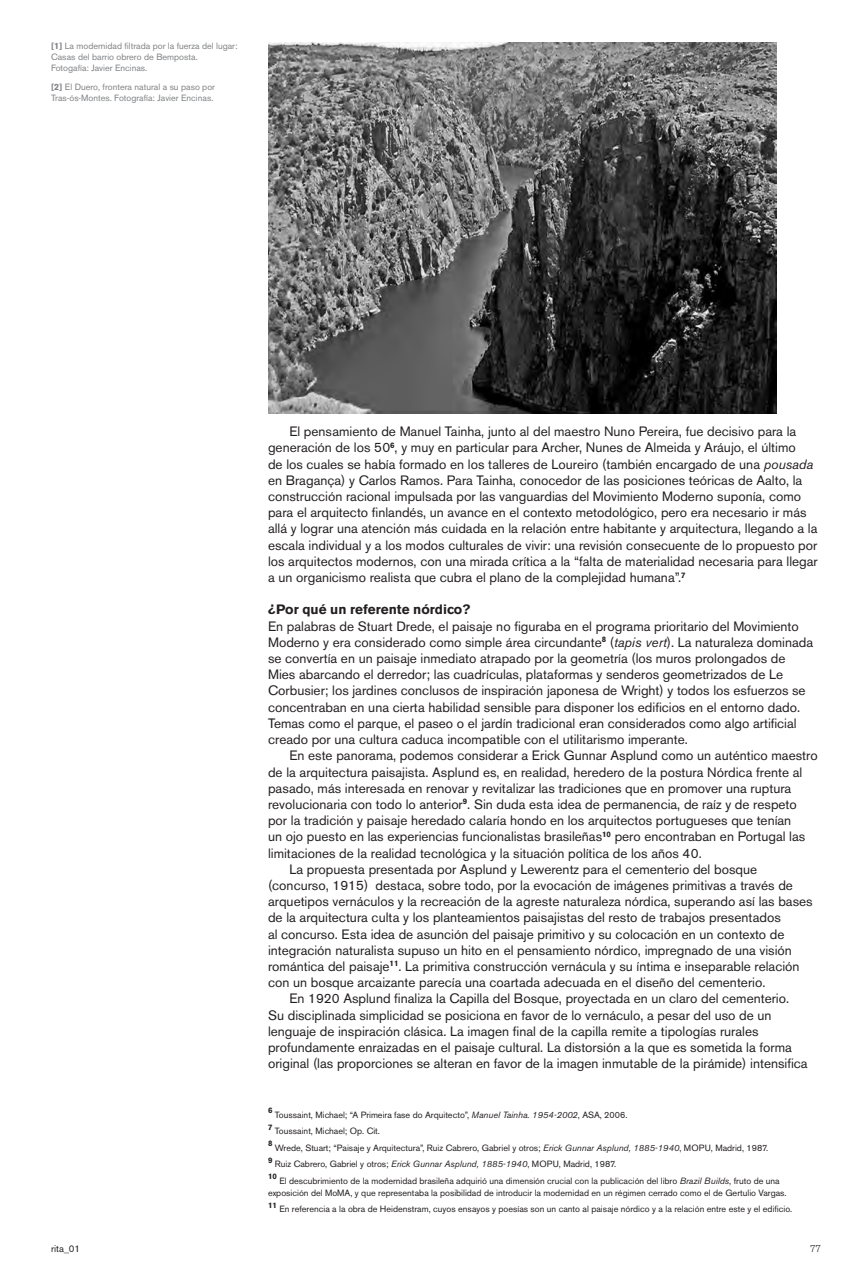
<style>
.page{position:relative;width:851px;height:1276px;background:#fff}
.page>*{position:absolute;margin:0;border:0;box-sizing:border-box;transform-origin:0 0}
.t1{font:13.5px/16.2px "Akzidenz Grotesk BE";color:#231f20}
.t2{font:700 13.5px "Akzidenz Grotesk BE";color:#231f20}
.t3{font:9.75px "Akzidenz Grotesk BE";color:#231f20}
.t4{font:300 9.75px "Akzidenz Grotesk BE";color:#231f20}
.nota_al_pie{font:9px/12px "Akzidenz Grotesk BE";color:#231f20;text-align:center}
.Endnote_text{font:9px/10.8px "Akzidenz Grotesk BE";color:#808285}
.nota_al_pie-2{font:700 7.8px "Akzidenz Grotesk BE";color:#231f20}
.s1{font-weight:700}
.s2{font-style:italic}
</style>
<div class="page">
<img style="left:268px;top:43px;width:508px;height:370px">
<p class="Endnote_text" style="left:51px;top:41px;width:188px"><span class="s1">[1]</span> La modernidad filtrada por la fuerza del lugar:<br>Casas del barrio obrero de Bemposta.</p>
<p class="Endnote_text" style="left:51px;top:62px;width:98px">Fotogafía: Javier Encinas.</p>
<p class="Endnote_text" style="left:51px;top:82px;width:165px"><span class="s1">[2]</span> El Duero, frontera natural a su paso por</p>
<p class="Endnote_text" style="left:51px;top:93px;width:164px">Tras-ós-Montes. Fotografía: Javier Encinas.</p>
<p class="t1" style="left:268px;top:423px;width:551px;text-indent:21px">El pensamiento de Manuel Tainha, junto al del maestro Nuno Pereira, fue decisivo para la generación de los 50<sup>6</sup>, y muy en particular para Archer, Nunes de Almeida y Aráujo, el último<br>de los cuales se había formado en los talleres de Loureiro (también encargado de una <span class="s2">pousada </span>en Bragança) y Carlos Ramos. Para Tainha, conocedor de las posiciones teóricas de Aalto, la construcción racional impulsada por las vanguardias del Movimiento Moderno suponía, como para el arquitecto finlandés, un avance en el contexto metodológico, pero era necesario ir más allá y lograr una atención más cuidada en la relación entre habitante y arquitectura, llegando a la escala individual y a los modos culturales de vivir: una revisión consecuente de lo propuesto por los arquitectos modernos, con una mirada crítica a la “falta de materialidad necesaria para llegar a un organicismo realista que cubra el plano de la complejidad humana”.<sup>7</sup></p>
<p class="t2" style="left:268px;top:602px;width:204px">¿Por qué un referente nórdico?</p>
<p class="t1" style="left:268px;top:618px;width:546px">En palabras de Stuart Drede, el paisaje no figuraba en el programa prioritario del Movimiento Moderno y era considerado como simple área circundante<sup>8</sup> (<span class="s2">tapis vert</span>). La naturaleza dominada se convertía en un paisaje inmediato atrapado por la geometría (los muros prolongados de Mies abarcando el derredor; las cuadrículas, plataformas y senderos geometrizados de Le Corbusier; los jardines conclusos de inspiración japonesa de Wright) y todos los esfuerzos se concentraban en una cierta habilidad sensible para disponer los edificios en el entorno dado.<br>Temas como el parque, el paseo o el jardín tradicional eran considerados como algo artificial creado por una cultura caduca incompatible con el utilitarismo imperante.</p>
<p class="t1" style="left:268px;top:747px;width:551px;text-indent:21px">En este panorama, podemos considerar a Erick Gunnar Asplund como un auténtico maestro de la arquitectura paisajista. Asplund es, en realidad, heredero de la postura Nórdica frente al pasado, más interesada en renovar y revitalizar las tradiciones que en promover una ruptura revolucionaria con todo lo anterior<sup>9</sup>. Sin duda esta idea de permanencia, de raíz y de respeto por la tradición y paisaje heredado calaría hondo en los arquitectos portugueses que tenían<br>un ojo puesto en las experiencias funcionalistas brasileñas<sup>10</sup> pero encontraban en Portugal las limitaciones de la realidad tecnológica y la situación política de los años 40.</p>
<p class="t1" style="left:268px;top:861px;width:546px;text-indent:21px">La propuesta presentada por Asplund y Lewerentz para el cementerio del bosque (concurso, 1915) destaca, sobre todo, por la evocación de imágenes primitivas a través de arquetipos vernáculos y la recreación de la agreste naturaleza nórdica, superando así las bases de la arquitectura culta y los planteamientos paisajistas del resto de trabajos presentados<br>al concurso. Esta idea de asunción del paisaje primitivo y su colocación en un contexto de integración naturalista supuso un hito en el pensamiento nórdico, impregnado de una visión romántica del paisaje<sup>11</sup>. La primitiva construcción vernácula y su íntima e inseparable relación con un bosque arcaizante parecía una coartada adecuada en el diseño del cementerio.</p>
<p class="t1" style="left:268px;top:990px;width:541px;text-indent:21px">En 1920 Asplund finaliza la Capilla del Bosque, proyectada en un claro del cementerio.<br>Su disciplinada simplicidad se posiciona en favor de lo vernáculo, a pesar del uso de un lenguaje de inspiración clásica. La imagen final de la capilla remite a tipologías rurales profundamente enraizadas en el paisaje cultural. La distorsión a la que es sometida la forma original (las proporciones se alteran en favor de la imagen inmutable de la pirámide) intensifica</p>
<p class="nota_al_pie-2" style="left:268px;top:1106px;width:6px">6</p>
<p class="nota_al_pie" style="left:275px;top:1108px;width:354px">Toussaint, Michael; “A Primeira fase do Arquitecto”, <span class="s2">Manuel Tainha. 1954-2002</span>, ASA, 2006.</p>
<p class="nota_al_pie-2" style="left:268px;top:1122px;width:6px">7</p>
<p class="nota_al_pie" style="left:275px;top:1125px;width:107px">Toussaint, Michael; Op. Cit.</p>
<p class="nota_al_pie-2" style="left:268px;top:1139px;width:6px">8</p>
<p class="nota_al_pie" style="left:275px;top:1141px;width:494px">Wrede, Stuart; “Paisaje y Arquitectura”, Ruiz Cabrero, Gabriel y otros; <span class="s2">Erick Gunnar Asplund, 1885-1940</span>, MOPU, Madrid, 1987.</p>
<p class="nota_al_pie-2" style="left:268px;top:1155px;width:6px">9</p>
<p class="nota_al_pie" style="left:275px;top:1158px;width:342px">Ruiz Cabrero, Gabriel y otros; <span class="s2">Erick Gunnar Asplund, 1885-1940</span>, MOPU, Madrid, 1987.</p>
<p class="nota_al_pie-2" style="left:268px;top:1172px;width:10px">10</p>
<p class="nota_al_pie" style="left:268px;top:1174px;width:520px">El descubrimiento de la modernidad brasileña adquirió una dimensión crucial con la publicación del libro <span class="s2">Brazil Builds</span>, fruto de una exposición del MoMA, y que representaba la posibilidad de introducir la modernidad en un régimen cerrado como el de Gertulio Vargas.</p>
<p class="nota_al_pie-2" style="left:268px;top:1200px;width:10px">11</p>
<p class="nota_al_pie" style="left:279px;top:1203px;width:514px">En referencia a la obra de Heidenstram, cuyos ensayos y poesías son un canto al paisaje nórdico y a la relación entre este y el edificio.</p>
<p class="t3" style="left:51px;top:1242px;width:31px">rita_01</p>
<p class="t4" style="left:810px;top:1242px;width:12px">77</p>
</div>
